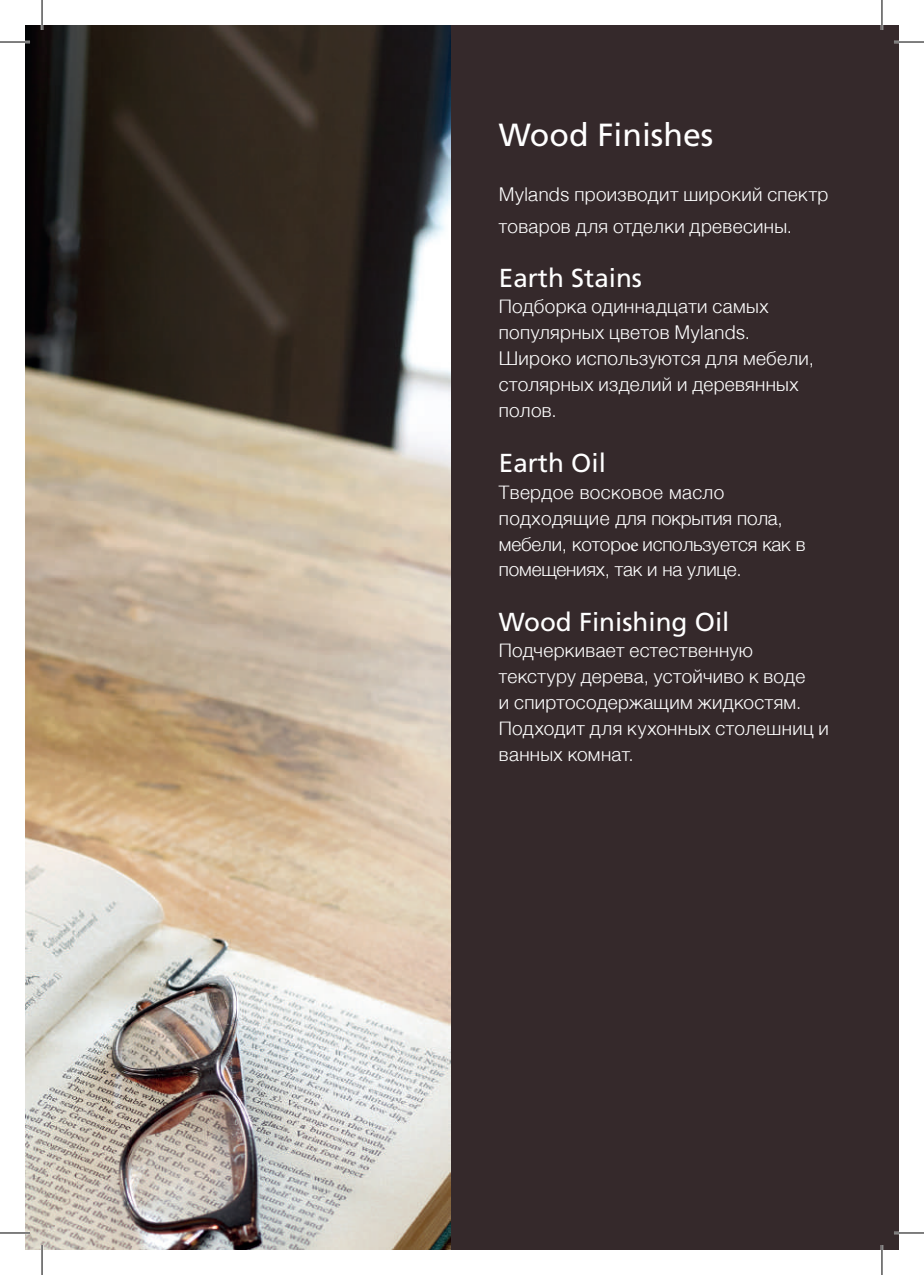
<style>
.page{position:relative;width:924px;height:1275px;background:#fff}
.page>*{position:absolute;margin:0;border:0;box-sizing:border-box;transform-origin:0 0}
.t1{font:32px "Frutiger";color:#fff}
.t2{font:26px "Frutiger";color:#fff}
.t3{font:300 19px/26px "Helvetica";letter-spacing:.015em;color:#fff}
.t4{font:300 19px/25.6px "Helvetica";letter-spacing:-.01em;color:#fff}
.s1{font-family:"Minion Pro";font-weight:400}
</style>
<div class="page">
<div style="left:450px;top:25px;width:448px;height:1225px;background:#35292b"></div>
<img style="left:25px;top:25px;width:425px;height:1225px">
<hr style="left:0;top:41px;width:30px;height:2px;background:#fff">
<hr style="left:893px;top:41px;width:30px;height:2px;background:#fff">
<hr style="left:0;top:1231px;width:30px;height:3px;background:#fff">
<hr style="left:893px;top:1231px;width:30px;height:3px;background:#fff">
<hr style="left:41px;top:0;width:2px;height:30px;background:#fff">
<hr style="left:41px;top:1245px;width:2px;height:30px;background:#fff">
<hr style="left:880px;top:0;width:2px;height:30px;background:#fff">
<hr style="left:880px;top:1245px;width:2px;height:30px;background:#fff">
<hr style="left:0;top:42px;width:30px;height:1px;background:#000">
<hr style="left:893px;top:42px;width:30px;height:1px;background:#000">
<hr style="left:0;top:1232px;width:30px;height:1px;background:#000">
<hr style="left:893px;top:1232px;width:30px;height:1px;background:#000">
<hr style="left:42px;top:0;width:1px;height:30px;background:#000">
<hr style="left:42px;top:1245px;width:1px;height:30px;background:#000">
<hr style="left:881px;top:0;width:1px;height:30px;background:#000">
<hr style="left:881px;top:1245px;width:1px;height:30px;background:#000">
<h1 class="t1" style="left:498px;top:116px;width:216px">Wood Finishes</h1>
<p class="t3" style="left:498px;top:177px;width:331px;line-height:32px">Mylands производит широкий спектр товаров для отделки древесины.</p>
<h2 class="t2" style="left:498px;top:263px;width:145px">Earth Stains</h2>
<p class="t3" style="left:498px;top:292px;width:316px">Подборка одиннадцати самых популярных цветов Mylands.<br>Широко используются для мебели, столярных изделий и деревянных полов.</p>
<h2 class="t2" style="left:498px;top:448px;width:108px">Earth Oil</h2>
<p class="t4" style="left:498px;top:478px;width:308px">Твердое восковое масло подходящие для покрытия пола, мебели, котор<span class="s1">ое</span> используется как в помещениях, так и на улице.</p>
<h2 class="t2" style="left:498px;top:606px;width:232px">Wood Finishing Oil</h2>
<p class="t3" style="left:498px;top:636px;width:331px">Подчеркивает естественную текстуру дерева, устойчиво к воде<br>и спиртосодержащим жидкостям.<br>Подходит для кухонных столешниц и ванных комнат.</p>
</div>
